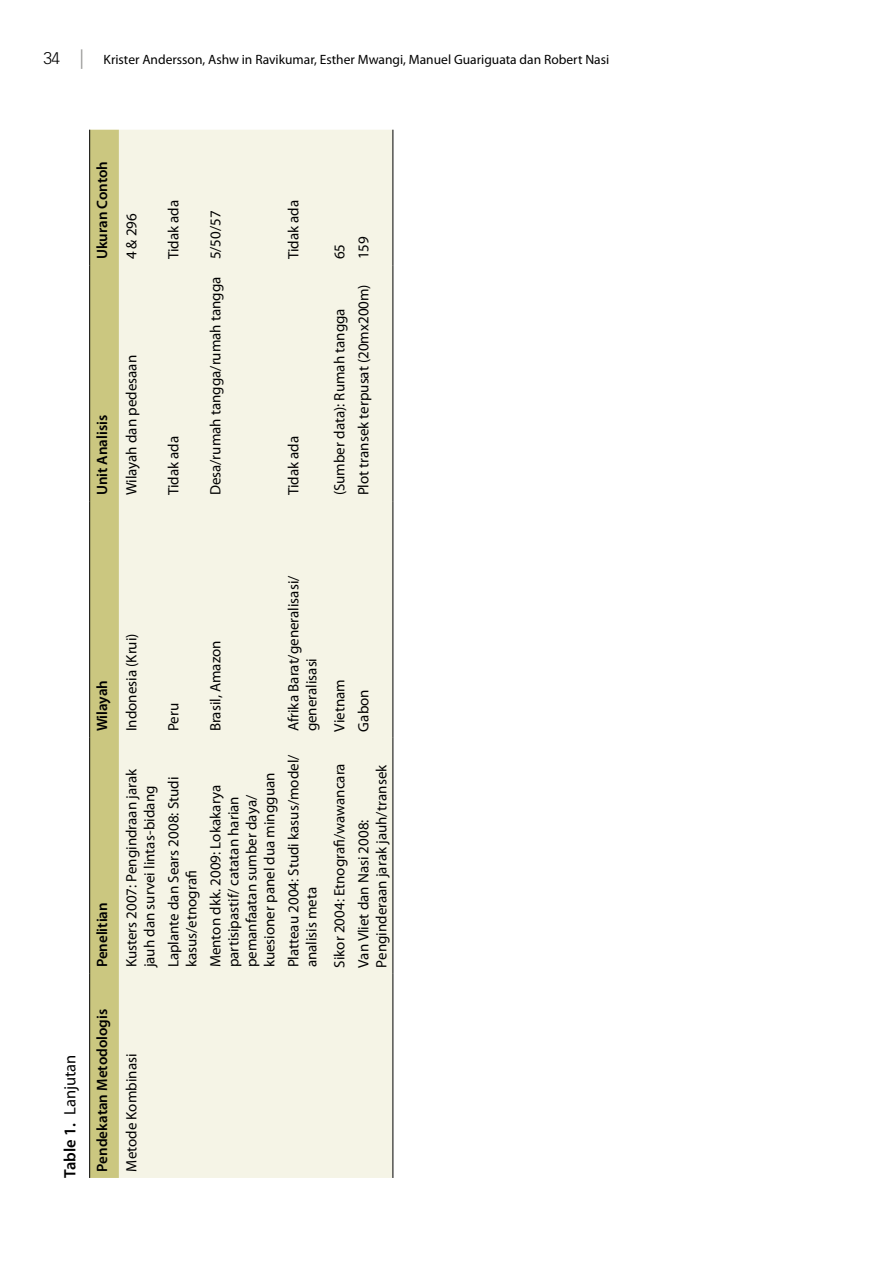
<style>
.page{position:relative;width:893px;height:1263px;background:#fff}
.page>*{position:absolute;margin:0;border:0;box-sizing:border-box;transform-origin:0 0}
.t1{font:16.5px "Myriad Pro";color:#000}
.t2{font:15px/18px "Myriad Pro";color:#000}
.t3{font:600 15px "Myriad Pro";color:#000}
.t4{font:13.5px "Myriad Pro";color:#000}
.s1{font-family:"Vectora LT Std";font-weight:300;font-size:16.5px}
.s2{font-size:19.5px;color:#9d9d9c}
.s3{font-weight:600}
</style>
<div class="page">
<div style="left:90px;top:130px;width:29px;height:1048px;background:#cbc780"></div>
<div style="left:119px;top:130px;width:274px;height:1048px;background:#f5f4e6"></div>
<hr style="left:393px;top:974px;width:1px;height:204px;background:#000">
<hr style="left:393px;top:738px;width:1px;height:236px;background:#000">
<hr style="left:393px;top:502px;width:1px;height:236px;background:#000">
<hr style="left:393px;top:266px;width:1px;height:236px;background:#000">
<hr style="left:393px;top:130px;width:1px;height:136px;background:#000">
<hr style="left:89px;top:974px;width:1px;height:204px;background:#000">
<hr style="left:89px;top:738px;width:1px;height:236px;background:#000">
<hr style="left:89px;top:502px;width:1px;height:236px;background:#000">
<hr style="left:89px;top:266px;width:1px;height:236px;background:#000">
<hr style="left:89px;top:130px;width:1px;height:136px;background:#000">
<p class="t4" style="left:43px;top:51px;width:567px"><span class="s1">34</span> <span class="s2">|</span> Krister Andersson, Ashw in Ravikumar, Esther Mwangi, Manuel Guariguata dan Robert Nasi</p>
<p class="t3" style="left:93px;top:259px;width:100px;rotate:-90deg">Ukuran Contoh</p>
<p class="t2" style="left:122px;top:259px;width:48px;rotate:-90deg">4 &amp; 296</p>
<p class="t2" style="left:164px;top:259px;width:61px;rotate:-90deg">Tidak ada</p>
<p class="t3" style="left:93px;top:495px;width:82px;rotate:-90deg">Unit Analisis</p>
<p class="t2" style="left:122px;top:495px;width:142px;rotate:-90deg">Wilayah dan pedesaan</p>
<p class="t2" style="left:164px;top:495px;width:61px;rotate:-90deg">Tidak ada</p>
<p class="t2" style="left:206px;top:495px;width:286px;rotate:-90deg">Desa/rumah tangga/rumah tangga 5/50/57</p>
<p class="t2" style="left:284px;top:259px;width:61px;rotate:-90deg">Tidak ada</p>
<p class="t2" style="left:284px;top:495px;width:61px;rotate:-90deg">Tidak ada</p>
<p class="t2" style="left:330px;top:259px;width:17px;rotate:-90deg">65</p>
<p class="t2" style="left:354px;top:259px;width:25px;rotate:-90deg">159</p>
<p class="t2" style="left:330px;top:495px;width:189px;rotate:-90deg">(Sumber data): Rumah tangga</p>
<p class="t2" style="left:354px;top:495px;width:213px;rotate:-90deg">Plot transek terpusat (20mx200m)</p>
<p class="t1" style="left:60px;top:1178px;width:125px;rotate:-90deg"><span class="s3">Table 1.</span> Lanjutan</p>
<p class="t3" style="left:93px;top:731px;width:53px;rotate:-90deg">Wilayah</p>
<p class="t3" style="left:93px;top:967px;width:67px;rotate:-90deg">Penelitian</p>
<p class="t2" style="left:122px;top:731px;width:99px;rotate:-90deg">Indonesia (Krui)</p>
<p class="t2" style="left:164px;top:731px;width:30px;rotate:-90deg">Peru</p>
<p class="t2" style="left:122px;top:967px;width:200px;rotate:-90deg">Kusters 2007: Pengindraan jarak jauh dan survei lintas-bidang</p>
<p class="t2" style="left:164px;top:967px;width:192px;rotate:-90deg">Laplante dan Sears 2008: Studi kasus/etnografi</p>
<p class="t2" style="left:206px;top:731px;width:93px;rotate:-90deg">Brasil, Amazon</p>
<p class="t2" style="left:206px;top:967px;width:196px;rotate:-90deg">Menton dkk. 2009: Lokakarya partisipastif/ catatan harian pemanfaatan sumber daya/ kuesioner panel dua mingguan</p>
<p class="t2" style="left:284px;top:731px;width:157px;rotate:-90deg">Afrika Barat/generalisasi/ generalisasi</p>
<p class="t2" style="left:284px;top:967px;width:214px;rotate:-90deg">Platteau 2004: Studi kasus/model/ analisis meta</p>
<p class="t2" style="left:330px;top:731px;width:54px;rotate:-90deg">Vietnam</p>
<p class="t2" style="left:354px;top:731px;width:44px;rotate:-90deg">Gabon</p>
<p class="t2" style="left:330px;top:967px;width:206px;rotate:-90deg">Sikor 2004: Etnografi/wawancara</p>
<p class="t2" style="left:354px;top:967px;width:204px;rotate:-90deg">Van Vliet dan Nasi 2008:<br>Penginderaan jarak jauh/transek</p>
<p class="t3" style="left:93px;top:1171px;width:164px;rotate:-90deg">Pendekatan Metodologis</p>
<p class="t2" style="left:122px;top:1171px;width:119px;rotate:-90deg">Metode Kombinasi</p>
</div>
